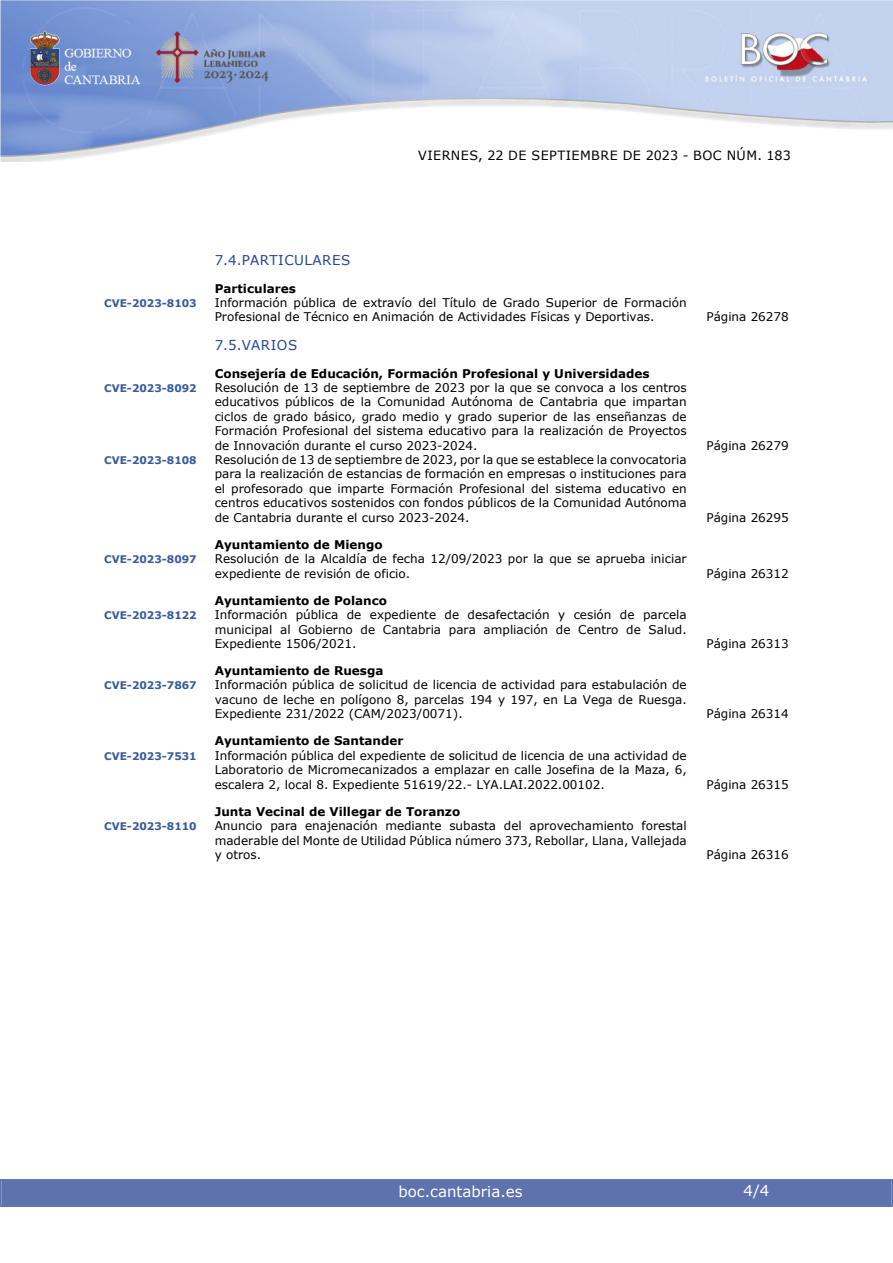
<style>
.page{position:relative;width:893px;height:1263px;background:#fff}
.page>*{position:absolute;margin:0;border:0;box-sizing:border-box;transform-origin:0 0}
.t1{font:15px "Verdana";color:#fff}
.indice_2{font:13.5px "Verdana";letter-spacing:.035em;color:#27459e}
.t2{font:12.75px "Verdana";letter-spacing:.035em;color:#000}
.indice_4{font:12px/14.4px "Verdana";color:#000;text-align:justify}
.indice_3{font:700 12px "Verdana";color:#000}
.indice_4-2{font:700 10.5px "Verdana";color:#385b9e}
</style>
<div class="page">
<img style="left:0;top:0;width:893px;height:161px">
<div style="left:2px;top:1180px;width:889px;height:27px;background:#5e73ae"></div>
<div style="left:0;top:1179px;width:893px;height:28px;border:2px solid #5e73ae"></div>
<h3 class="indice_2" style="left:215px;top:251px;width:137px">7.4.PARTICULARES</h3>
<h4 class="indice_3" style="left:215px;top:280px;width:83px">Particulares</h4>
<p class="t2" style="left:418px;top:147px;width:374px">VIERNES, 22 DE SEPTIEMBRE DE 2023 - BOC NÚM. 183</p>
<p class="indice_4-2" style="left:104px;top:296px;width:94px">CVE-2023-8103</p>
<p class="indice_4" style="left:215px;top:295px;width:473px">Información pública de extravío del Título de Grado Superior de Formación<br>Profesional de Técnico en Animación de Actividades Físicas y Deportivas.</p>
<h3 class="indice_2" style="left:215px;top:336px;width:84px">7.5.VARIOS</h3>
<h4 class="indice_3" style="left:215px;top:365px;width:436px">Consejería de Educación, Formación Profesional y Universidades</h4>
<p class="indice_4-2" style="left:104px;top:381px;width:94px">CVE-2023-8092</p>
<p class="indice_4" style="left:215px;top:380px;width:473px">Resolución de 13 de septiembre de 2023 por la que se convoca a los centros educativos públicos de la Comunidad Autónoma de Cantabria que impartan ciclos de grado básico, grado medio y grado superior de las enseñanzas de Formación Profesional del sistema educativo para la realización de Proyectos de Innovación durante el curso 2023-2024.</p>
<p class="indice_4-2" style="left:104px;top:453px;width:94px">CVE-2023-8108</p>
<p class="indice_4" style="left:215px;top:452px;width:474px">Resolución de 13 de septiembre de 2023, por la que se establece la convocatoria para la realización de estancias de formación en empresas o instituciones para el profesorado que imparte Formación Profesional del sistema educativo en centros educativos sostenidos con fondos públicos de la Comunidad Autónoma de Cantabria durante el curso 2023-2024.</p>
<h4 class="indice_3" style="left:215px;top:536px;width:169px">Ayuntamiento de Miengo</h4>
<p class="indice_4-2" style="left:104px;top:552px;width:94px">CVE-2023-8097</p>
<p class="indice_4" style="left:215px;top:551px;width:473px">Resolución de la Alcaldía de fecha 12/09/2023 por la que se aprueba iniciar expediente de revisión de oficio.</p>
<h4 class="indice_3" style="left:215px;top:592px;width:174px">Ayuntamiento de Polanco</h4>
<p class="indice_4-2" style="left:104px;top:608px;width:94px">CVE-2023-8122</p>
<p class="indice_4" style="left:215px;top:607px;width:473px">Información pública de expediente de desafectación y cesión de parcela municipal al Gobierno de Cantabria para ampliación de Centro de Salud.<br>Expediente 1506/2021.</p>
<h4 class="indice_3" style="left:215px;top:662px;width:170px">Ayuntamiento de Ruesga</h4>
<p class="indice_4-2" style="left:104px;top:678px;width:94px">CVE-2023-7867</p>
<p class="indice_4" style="left:215px;top:678px;width:473px">Información pública de solicitud de licencia de actividad para estabulación de vacuno de leche en polígono 8, parcelas 194 y 197, en La Vega de Ruesga.<br>Expediente 231/2022 (CAM/2023/0071).</p>
<h4 class="indice_3" style="left:215px;top:732px;width:190px">Ayuntamiento de Santander</h4>
<p class="indice_4-2" style="left:104px;top:748px;width:94px">CVE-2023-7531</p>
<p class="indice_4" style="left:215px;top:748px;width:473px">Información pública del expediente de solicitud de licencia de una actividad de Laboratorio de Micromecanizados a emplazar en calle Josefina de la Maza, 6, escalera 2, local 8. Expediente 51619/22.- LYA.LAI.2022.00102.</p>
<h4 class="indice_3" style="left:215px;top:803px;width:247px">Junta Vecinal de Villegar de Toranzo</h4>
<p class="indice_4-2" style="left:104px;top:819px;width:94px">CVE-2023-8110</p>
<p class="indice_4" style="left:215px;top:818px;width:473px">Anuncio para enajenación mediante subasta del aprovechamiento forestal maderable del Monte de Utilidad Pública número 373, Rebollar, Llana, Vallejada y otros.</p>
<p class="indice_4" style="left:706px;top:310px;width:84px">Página 26278</p>
<p class="indice_4" style="left:706px;top:438px;width:84px">Página 26279</p>
<p class="indice_4" style="left:706px;top:510px;width:84px">Página 26295</p>
<p class="indice_4" style="left:706px;top:566px;width:84px">Página 26312</p>
<p class="indice_4" style="left:706px;top:636px;width:84px">Página 26313</p>
<p class="indice_4" style="left:706px;top:706px;width:84px">Página 26314</p>
<p class="indice_4" style="left:706px;top:777px;width:84px">Página 26315</p>
<p class="indice_4" style="left:706px;top:847px;width:84px">Página 26316</p>
<p class="t1" style="left:398px;top:1181px;width:126px">boc.cantabria.es</p>
<p class="t1" style="left:744px;top:1180px;width:27px">4/4</p>
</div>
